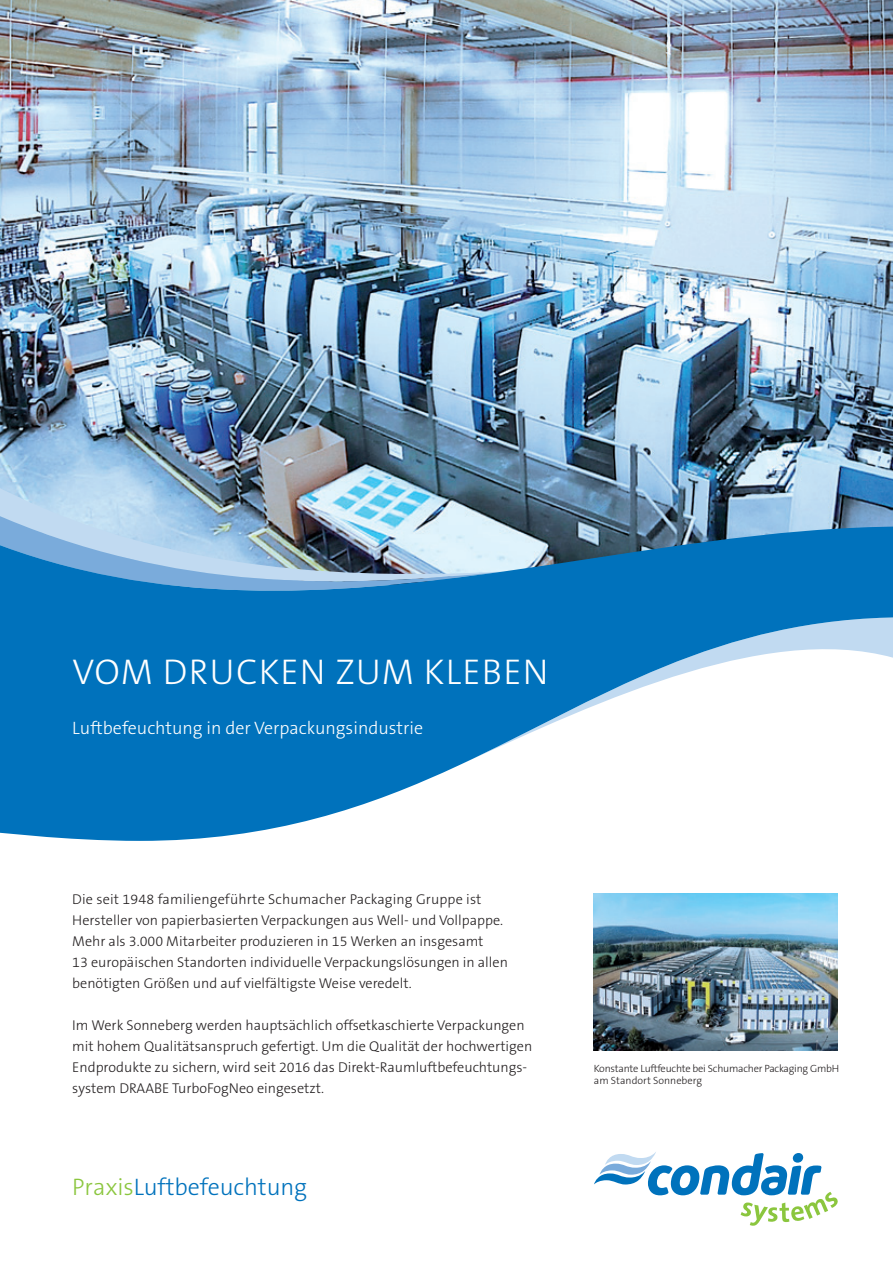
<style>
.page{position:relative;width:893px;height:1263px;background:#fff}
.page>*{position:absolute;margin:0;border:0;box-sizing:border-box;transform-origin:0 0}
.t1{font:300 36px "The Sans B W3";letter-spacing:.035em;color:#fff}
.t2{font:300 24px "The Sans B W3";letter-spacing:-.005em;color:#0072bc}
.t3{font:300 18px "The Sans B W3";color:#fff}
.t4{font:300 14.25px/21px "The Sans B W3";color:#231f20}
.t5{font:300 10.5px/12px "The Sans B W3";letter-spacing:-.02em;color:#231f20}
.s1{color:#8bc63e}
</style>
<div class="page">
<img style="left:0;top:0;width:893px;height:526px">
<img style="left:594px;top:893px;width:244px;height:158px">
<img style="left:0;top:481px;width:503px;height:45px">
<img style="left:0;top:511px;width:500px;height:15px">
<svg style="left:0;top:526px;width:893px;height:315px;fill:#0072bc"></svg>
<svg style="left:594px;top:1152px;width:244px;height:74px"></svg>
<h1 class="t1" style="left:73px;top:648px;width:477px">VOM DRUCKEN ZUM KLEBEN</h1>
<p class="t3" style="left:72px;top:716px;width:352px">Luftbefeuchtung in der Verpackungsindustrie</p>
<p class="t4" style="left:72px;top:888px;width:437px">Die seit 1948 familiengeführte Schumacher Packaging Gruppe ist Hersteller von papierbasierten Verpackungen aus Well- und Vollpappe.<br>Mehr als 3.000 Mitarbeiter produzieren in 15 Werken an insgesamt<br>13 europäischen Standorten individuelle Verpackungslösungen in allen benötigten Größen und auf vielfältigste Weise veredelt.</p>
<p class="t4" style="left:72px;top:1014px;width:461px">Im Werk Sonneberg werden hauptsächlich offsetkaschierte Verpackungen mit hohem Qualitätsanspruch gefertigt. Um die Qualität der hochwertigen Endprodukte zu sichern, wird seit 2016 das Direkt-Raumluftbefeuchtungs&shy;system DRAABE TurboFogNeo eingesetzt.</p>
<h2 class="t2" style="left:72px;top:1171px;width:236px"><span class="s1">Praxis</span>Luftbefeuchtung</h2>
<p class="t5" style="left:594px;top:1062px;width:247px">Konstante Luftfeuchte bei Schumacher Packaging GmbH am Standort Sonneberg</p>
</div>
